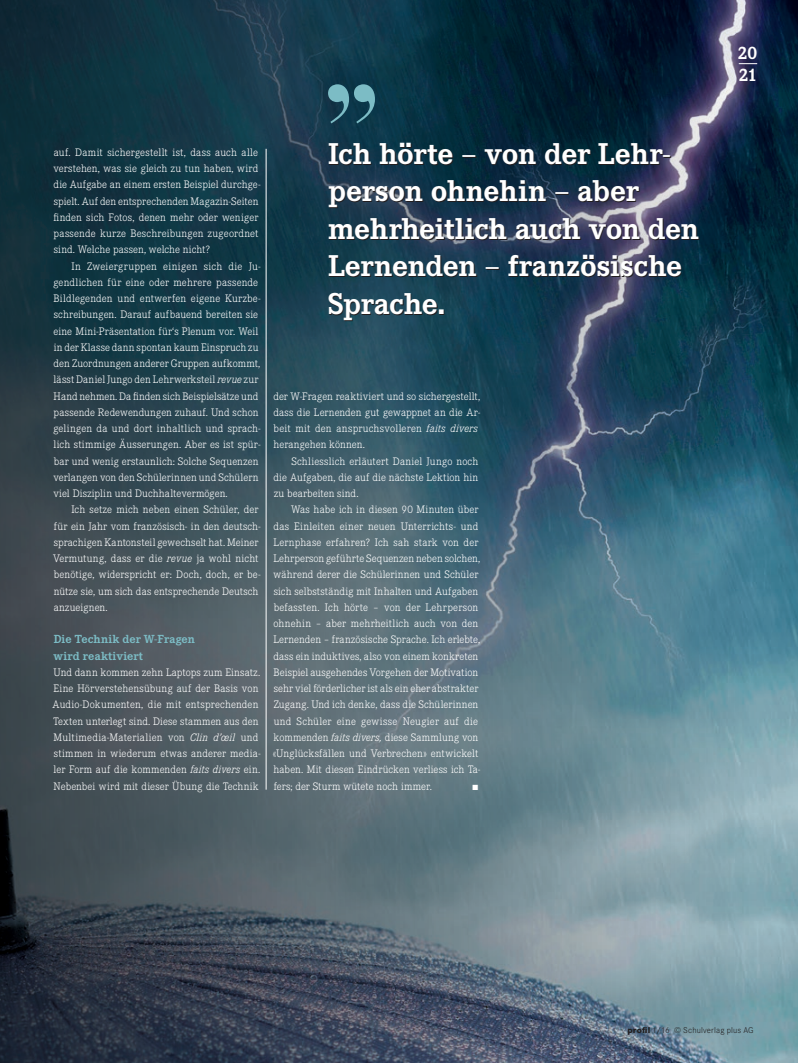
<style>
.page{position:relative;width:798px;height:1063px;background:#fff}
.page>*{position:absolute;margin:0;border:0;box-sizing:border-box;transform-origin:0 0}
.t1{font:700 31.25px/37.5px "Corporate E";letter-spacing:-.01em;color:#fff}
.t2{font:700 18.75px "Corporate E";color:#fff}
.t3{font:700 12.25px/16.2px "Corporate E";letter-spacing:.015em;color:#7cbcc5}
.t4{font:300 11.25px/16.2px "Corporate E";letter-spacing:.01em;color:#fff}
.t5{font:300 8.75px "Corporate S";letter-spacing:.02em;color:#231f20}
.t6{font:7.5px "Zapf Dingbats ITC";color:#fff}
.s1{font-style:italic}
.s2{font-weight:800}
</style>
<div class="page">
<img style="left:0;top:0;width:797px;height:1063px">
<hr style="left:266px;top:149px;width:1px;height:641px;background:#fff">
<svg style="left:328px;top:84px;width:47px;height:39px"></svg>
<svg style="left:738px;top:63px;width:18px;height:1px"></svg>
<p class="t4" style="left:53px;top:144px;width:208px">auf. Damit sichergestellt ist, dass auch alle verstehen, was sie gleich zu tun haben, wird die Aufgabe an einem ersten Beispiel durchge&shy;spielt. Auf den entsprechenden Magazin-Seiten finden sich Fotos, denen mehr oder weniger passende kurze Beschreibungen zugeordnet sind. Welche passen, welche nicht?</p>
<p class="t4" style="left:53px;top:258px;width:208px;text-indent:18px">In Zweiergruppen einigen sich die Ju&shy;gendlichen für eine oder mehrere passende Bildlegenden und entwerfen eigene Kurzbe&shy;schreibungen. Darauf aufbauend bereiten sie eine Mini-Präsentation für‘s Plenum vor. Weil in der Klasse dann spontan kaum Einspruch zu den Zuordnungen anderer Gruppen aufkommt, lässt Daniel Jungo den Lehrwerksteil <span class="s1">revue</span> zur Hand nehmen. Da finden sich Beispielsätze und passende Redewendungen zuhauf. Und schon gelingen da und dort inhaltlich und sprach&shy;lich stimmige Äusserungen. Aber es ist spür&shy;bar und wenig erstaunlich: Solche Sequenzen verlangen von den Schülerinnen und Schülern viel Disziplin und Duchhaltevermögen.</p>
<p class="t4" style="left:53px;top:502px;width:209px;text-indent:18px">Ich setze mich neben einen Schüler, der für ein Jahr vom französisch- in den deutsch&shy;sprachigen Kantonsteil gewechselt hat. Meiner Vermutung, dass er die <span class="s1">revue</span> ja wohl nicht benötige, widerspricht er: Doch, doch, er be&shy;nütze sie, um sich das entsprechende Deutsch anzueignen.</p>
<p class="t3" style="left:54px;top:631px;width:143px">Die Technik der W-Fragen wird reaktiviert</p>
<p class="t4" style="left:53px;top:664px;width:209px">Und dann kommen zehn Laptops zum Einsatz.<br>Eine Hörverstehensübung auf der Basis von Audio-Dokumenten, die mit entsprechenden Texten unterlegt sind. Diese stammen aus den Multimedia-Materialien von <span class="s1">Clin d’œil</span> und stimmen in wiederum etwas anderer media&shy;ler Form auf die kommenden <span class="s1">faits divers</span> ein.<br>Nebenbei wird mit dieser Übung die Technik</p>
<h1 class="t1" style="left:328px;top:135px;width:372px">Ich hörte – von der Lehr&shy;person ohnehin – aber mehrheitlich auch von den<br>Lernenden – französische<br>Sprache.</h1>
<p class="t4" style="left:273px;top:388px;width:208px">der W-Fragen reaktiviert und so sichergestellt, dass die Lernenden gut gewappnet an die Ar&shy;beit mit den anspruchsvolleren <span class="s1">faits divers </span>herangehen können.</p>
<p class="t4" style="left:273px;top:453px;width:206px;text-align:justify;text-indent:18px">Schliesslich erläutert Daniel Jungo noch die Aufgaben, die auf die nächste Lektion hin zu bearbeiten sind.</p>
<p class="t4" style="left:273px;top:502px;width:209px;text-indent:18px">Was habe ich in diesen 90 Minuten über das Einleiten einer neuen Unterrichts- und Lernphase erfahren? Ich sah stark von der Lehrperson geführte Sequenzen neben solchen, während derer die Schülerinnen und Schüler sich selbstständig mit Inhalten und Aufgaben befassten. Ich hörte – von der Lehrperson ohnehin – aber mehrheitlich auch von den Lernenden – französische Sprache. Ich erlebte, dass ein induktives, also von einem konkreten Beispiel ausgehendes Vorgehen der Motivation sehr viel förderlicher ist als ein eher abstrakter Zugang. Und ich denke, dass die Schülerinnen und Schüler eine gewisse Neugier auf die kommenden <span class="s1">faits divers,</span> diese Sammlung von «Unglücksfällen und Verbrechen» entwickelt haben. Mit diesen Eindrücken verliess ich Ta&shy;fers; der Sturm wütete noch immer.</p>
<p class="t6" style="left:472px;top:784px;width:7px">■</p>
<h2 class="t2" style="left:737px;top:42px;width:21px">20</h2>
<h2 class="t2" style="left:738px;top:64px;width:20px">21</h2>
<p class="t5" style="left:627px;top:1025px;width:127px"><span class="s2">profil</span> 1/16 © Schulverlag plus AG</p>
</div>
